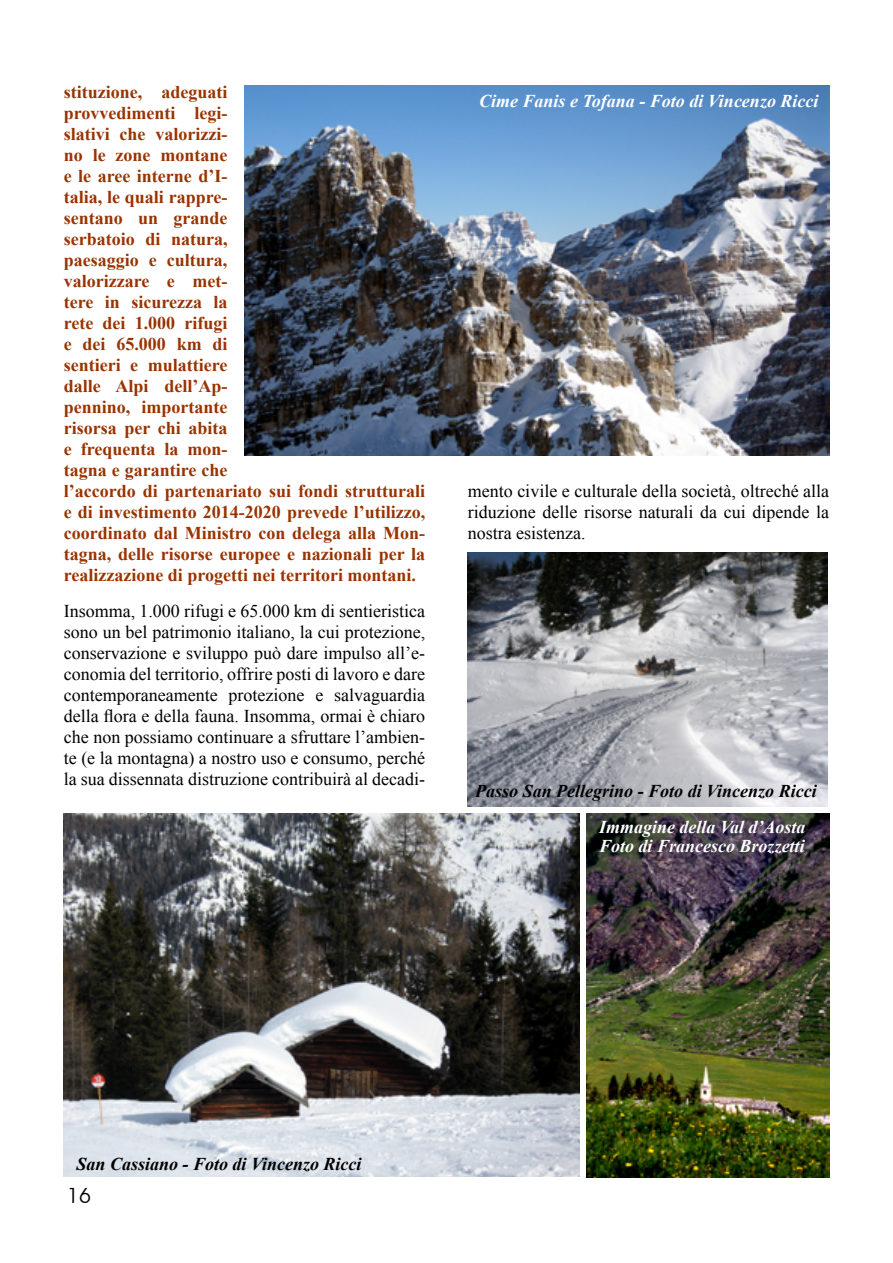
<style>
.page{position:relative;width:893px;height:1263px;background:#fff}
.page>*{position:absolute;margin:0;border:0;box-sizing:border-box;transform-origin:0 0}
.t1{font:21px "Avant Garde IT Cby BT";color:#000}
.t2{font:700 18px/21px "Times New Roman";color:#930}
.t3{font:18px/21px "Times New Roman";color:#000;text-align:justify}
.t4{font:italic 700 18px/19.5px "Times New Roman";color:#fff}
.t5{font:italic 700 18px "Times New Roman";color:#000}
</style>
<div class="page">
<img style="left:587px;top:814px;width:242px;height:364px">
<img style="left:64px;top:814px;width:516px;height:363px">
<img style="left:468px;top:553px;width:359px;height:253px">
<img style="left:244px;top:85px;width:585px;height:370px">
<p class="t2" style="left:64px;top:81px;width:363px">stituzione, adeguati<br>provvedimenti legi-<br>slativi che valorizzi-<br>no le zone montane<br>e le aree interne d’I-<br>talia, le quali rappre-<br>sentano un grande<br>serbatoio di natura,<br>paesaggio e cultura,<br>valorizzare e met-<br>tere in sicurezza la<br>rete dei 1.000 rifugi<br>e dei 65.000 km di<br>sentieri e mulattiere<br>dalle Alpi dell’Ap-<br>pennino, importante<br>risorsa per chi abita<br>e frequenta la mon-<br>tagna e garantire che<br>l’accordo di partenariato sui fondi strutturali e di investimento 2014-2020 prevede l’utilizzo, coordinato dal Ministro con delega alla Mon&shy;tagna, delle risorse europee e nazionali per la realizzazione di progetti nei territori montani.</p>
<p class="t3" style="left:64px;top:600px;width:363px">Insomma, 1.000 rifugi e 65.000 km di sentieristica sono un bel patrimonio italiano, la cui protezione, conservazione e sviluppo può dare impulso all’e&shy;conomia del territorio, offrire posti di lavoro e dare contemporaneamente protezione e salvaguardia della flora e della fauna. Insomma, ormai è chiaro che non possiamo continuare a sfruttare l’ambien&shy;te (e la montagna) a nostro uso e consumo, perché la sua dissennata distruzione contribuirà al decadi-</p>
<p class="t4" style="left:479px;top:91px;width:341px">Cime Fanis e Tofana - Foto di Vincenzo Ricci</p>
<p class="t3" style="left:468px;top:481px;width:363px">mento civile e culturale della società, oltreché alla riduzione delle risorse naturali da cui dipende la nostra esistenza.</p>
<p class="t5" style="left:475px;top:779px;width:343px">Passo San Pellegrino - Foto di Vincenzo Ricci</p>
<p class="t4" style="left:599px;top:817px;width:208px">Immagine della Val d’Aosta<br>Foto di Francesco Brozzetti</p>
<p class="t5" style="left:77px;top:1151px;width:287px">San Cassiano - Foto di Vincenzo Ricci</p>
<p class="t1" style="left:67px;top:1183px;width:25px">16</p>
</div>
